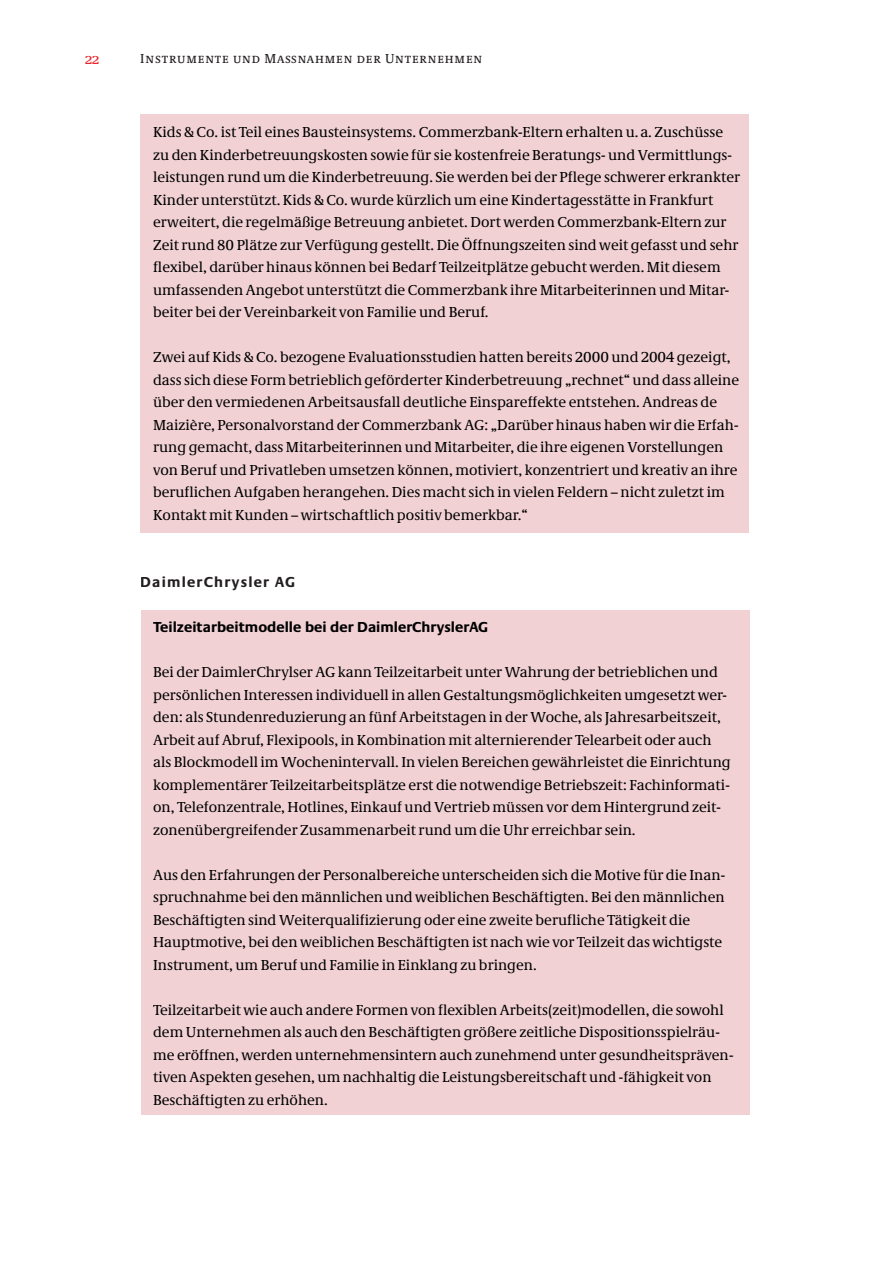
<style>
.page{position:relative;width:893px;height:1263px;background:#fff}
.page>*{position:absolute;margin:0;border:0;box-sizing:border-box;transform-origin:0 0}
.t1{font:15px/22.5px "Neue Demos";color:#000}
.t2{font:700 15px "Neue Praxis";color:#000}
.t3{font:700 15px "Neue Praxis";letter-spacing:.08em;color:#231f20}
.t4{font:15px "Neue Demos CESC Os F";color:#eb2428}
.t5{font:13.5px "Neue Demos SC Os F";letter-spacing:.06em;color:#231f20}
</style>
<div class="page">
<div style="left:141px;top:610px;width:609px;height:504px;background:#f1d1d4"></div>
<div style="left:140px;top:114px;width:608px;height:419px;background:#f1d1d4"></div>
<p class="t4" style="left:85px;top:50px;width:16px">22</p>
<p class="t5" style="left:140px;top:51px;width:343px">Instrumente und Maßnahmen der Unternehmen</p>
<p class="t1" style="left:153px;top:121px;width:588px">Kids &amp; Co. ist Teil eines Bausteinsystems. Commerzbank-Eltern erhalten u. a. Zuschüsse zu den Kinderbetreuungskosten sowie für sie kostenfreie Beratungs- und Vermittlungs&shy;leistungen rund um die Kinderbetreuung. Sie werden bei der Pflege schwerer erkrankter Kinder unterstützt. Kids &amp; Co. wurde kürzlich um eine Kindertagesstätte in Frankfurt erweitert, die regelmäßige Betreuung anbietet. Dort werden Commerzbank-Eltern zur Zeit rund 80 Plätze zur Verfügung gestellt. Die Öffnungszeiten sind weit gefasst und sehr flexibel, darüber hinaus können bei Bedarf Teilzeitplätze gebucht werden. Mit diesem umfassenden Angebot unterstützt die Commerzbank ihre Mitarbeiterinnen und Mitar&shy;beiter bei der Vereinbarkeit von Familie und Beruf.</p>
<p class="t1" style="left:153px;top:346px;width:588px">Zwei auf Kids &amp; Co. bezogene Evaluationsstudien hatten bereits 2000 und 2004 gezeigt, dass sich diese Form betrieblich geförderter Kinderbetreuung „rechnet“ und dass alleine über den vermiedenen Arbeitsausfall deutliche Einspareffekte entstehen. Andreas de Maizière, Personalvorstand der Commerzbank AG: „Darüber hinaus haben wir die Erfah&shy;rung gemacht, dass Mitarbeiterinnen und Mitarbeiter, die ihre eigenen Vorstellungen von Beruf und Privatleben umsetzen können, motiviert, konzentriert und kreativ an ihre beruflichen Aufgaben herangehen. Dies macht sich in vielen Feldern – nicht zuletzt im Kontakt mit Kunden – wirtschaftlich positiv bemerkbar.“</p>
<p class="t3" style="left:140px;top:573px;width:156px">DaimlerChrysler AG</p>
<p class="t2" style="left:153px;top:618px;width:336px">Teilzeitarbeitmodelle bei der DaimlerChryslerAG</p>
<p class="t1" style="left:153px;top:661px;width:579px">Bei der DaimlerChrylser AG kann Teilzeitarbeit unter Wahrung der betrieblichen und persönlichen Interessen individuell in allen Gestaltungsmöglichkeiten umgesetzt wer&shy;den: als Stundenreduzierung an fünf Arbeitstagen in der Woche, als Jahresarbeitszeit, Arbeit auf Abruf, Flexipools, in Kombination mit alternierender Telearbeit oder auch als Blockmodell im Wochenintervall. In vielen Bereichen gewährleistet die Einrichtung komplementärer Teilzeitarbeitsplätze erst die notwendige Betriebszeit: Fachinformati&shy;on, Telefonzentrale, Hotlines, Einkauf und Vertrieb müssen vor dem Hintergrund zeit&shy;zonenübergreifender Zusammenarbeit rund um die Uhr erreichbar sein.</p>
<p class="t1" style="left:153px;top:863px;width:574px">Aus den Erfahrungen der Personalbereiche unterscheiden sich die Motive für die Inan&shy;spruchnahme bei den männlichen und weiblichen Beschäftigten. Bei den männlichen Beschäftigten sind Weiterqualifizierung oder eine zweite berufliche Tätigkeit die Hauptmotive, bei den weiblichen Beschäftigten ist nach wie vor Teilzeit das wichtigste Instrument, um Beruf und Familie in Einklang zu bringen.</p>
<p class="t1" style="left:153px;top:998px;width:582px">Teilzeitarbeit wie auch andere Formen von flexiblen Arbeits(zeit)modellen, die sowohl dem Unternehmen als auch den Beschäftigten größere zeitliche Dispositionsspielräu&shy;me eröffnen, werden unternehmensintern auch zunehmend unter gesundheitspräven&shy;tiven Aspekten gesehen, um nachhaltig die Leistungsbereitschaft und -fähigkeit von Beschäftigten zu erhöhen.</p>
</div>
